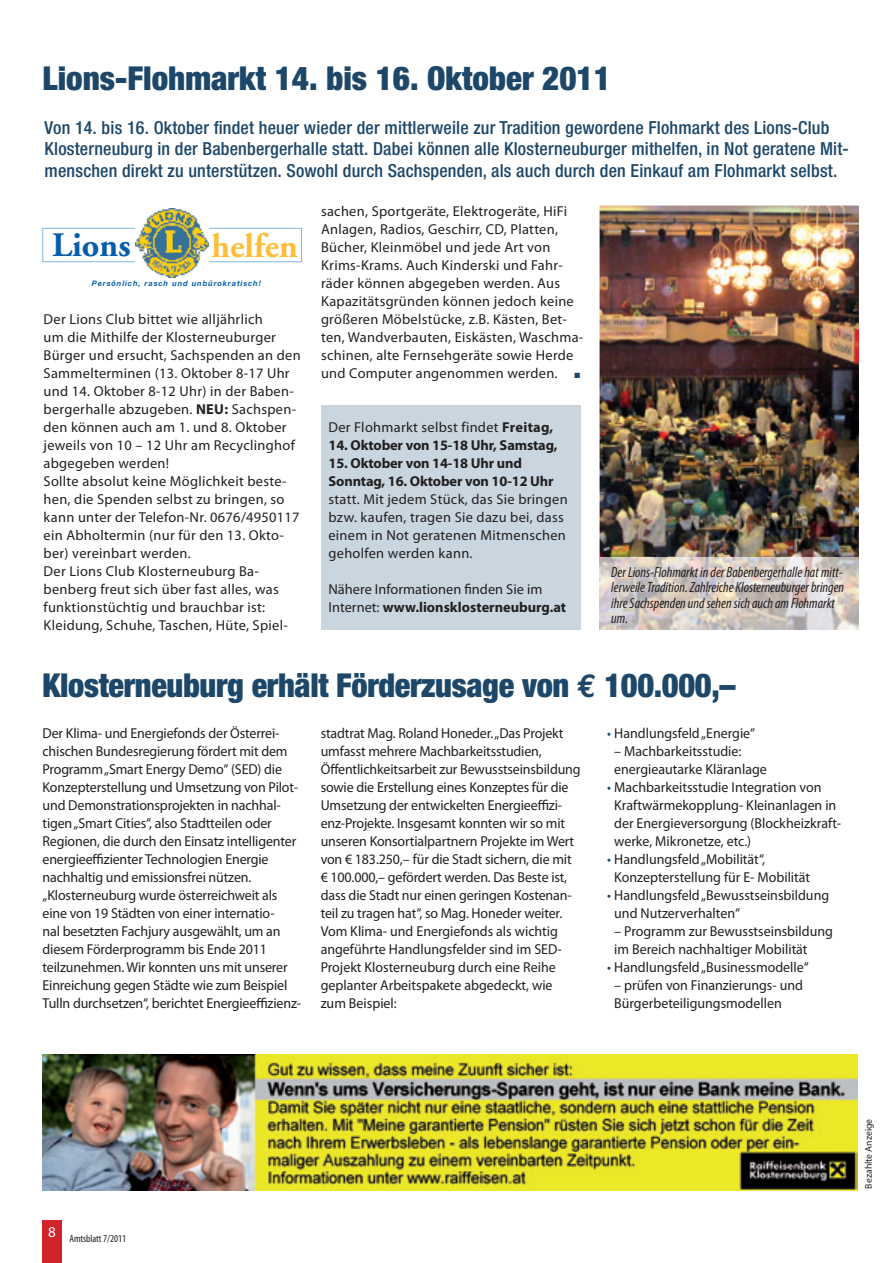
<style>
.page{position:relative;width:893px;height:1263px;background:#fff}
.page>*{position:absolute;margin:0;border:0;box-sizing:border-box;transform-origin:0 0}
.t1{font:700 34.2px "Adobe Garamond";color:#febd39}
.t2{font:700 34.2px "Adobe Garamond";color:#045dad}
.t3{font:900 condensed 33px "Helvetica Neue";letter-spacing:-.01em;color:#1d4769}
.t4{font:500 condensed 18px/21.6px "Helvetica Neue";letter-spacing:.01em;color:#1d4769}
.t5{font:15px "Myriad Pro";color:#fff}
.t6{font:italic condensed 14.7px/15.6px "Myriad Pro";color:#231f20}
.t7{font:14.4px/18px "Myriad Pro";color:#231f20}
.t8{font:14.4px/18px "Myriad Pro";letter-spacing:.02em;color:#231f20}
.t9{font:700 14.4px/18px "Myriad Pro";letter-spacing:-.01em;color:#231f20}
.t10{font:condensed 10.5px "Myriad Pro";color:#231f20}
.t11{font:9.75px "Myriad Pro";color:#231f20}
.t12{font:italic 700 7.65px "Helvetica Neue";letter-spacing:.11em;color:#045dad}
.s1{font-weight:700}
.s2{color:#1d4769}
.s3{font-family:"Euro Mono Std";font-weight:700;font-stretch:normal}
</style>
<div class="page">
<div style="left:42px;top:1220px;width:20px;height:43px;background:#d1232a"></div>
<img style="left:43px;top:1055px;width:815px;height:136px">
<div style="left:321px;top:405px;width:259px;height:224px;background:#c9d6df"></div>
<img style="left:600px;top:206px;width:259px;height:351px">
<img style="left:600px;top:557px;width:259px;height:72px">
<div style="left:43px;top:228px;width:259px;height:34px;border:1px solid #82b8e3"></div>
<img style="left:135px;top:208px;width:74px;height:69px">
<h2 class="t3" style="left:43px;top:58px;width:570px">Lions-Flohmarkt 14. bis 16. Oktober 2011</h2>
<p class="t4" style="left:45px;top:116px;width:806px">Von 14. bis 16. Oktober findet heuer wieder der mittlerweile zur Tradition gewordene Flohmarkt des Lions-Club<br>Klosterneuburg in der Babenbergerhalle statt. Dabei können alle Klosterneuburger mithelfen, in Not geratene Mit&shy;menschen direkt zu unterstützen. Sowohl durch Sachspenden, als auch durch den Einkauf am Flohmarkt selbst.</p>
<h1 class="t2" style="left:52px;top:227px;width:80px">Lions</h1>
<h1 class="t1" style="left:212px;top:228px;width:88px">helfen</h1>
<p class="t12" style="left:92px;top:279px;width:171px">Persönlich, rasch und unbürokratisch!</p>
<p class="t8" style="left:44px;top:310px;width:259px">Der Lions Club bittet wie alljährlich<br>um die Mithilfe der Klosterneuburger Bürger und ersucht, Sachspenden an den Sammelterminen (13. Oktober 8-17 Uhr und 14. Oktober 8-12 Uhr) in der Baben&shy;bergerhalle abzugeben. <span class="s1">NEU:</span> Sachspen&shy;den können auch am 1. und 8. Oktober jeweils von 10 – 12 Uhr am Recyclinghof abgegeben werden!<br>Sollte absolut keine Möglichkeit beste&shy;hen, die Spenden selbst zu bringen, so kann unter der Telefon-Nr. 0676/4950117 ein Abholtermin (nur für den 13. Okto&shy;ber) vereinbart werden.<br>Der Lions Club Klosterneuburg Ba&shy;benberg freut sich über fast alles, was funktionstüchtig und brauchbar ist:<br>Kleidung, Schuhe, Taschen, Hüte, Spiel-</p>
<p class="t8" style="left:321px;top:202px;width:264px">sachen, Sportgeräte, Elektrogeräte, HiFi Anlagen, Radios, Geschirr, CD, Platten, Bücher, Kleinmöbel und jede Art von Krims-Krams. Auch Kinderski und Fahr&shy;räder können abgegeben werden. Aus Kapazitätsgründen können jedoch keine größeren Möbelstücke, z.B. Kästen, Bet&shy;ten, Wandverbauten, Eiskästen, Waschma&shy;schinen, alte Fernsehgeräte sowie Herde und Computer angenommen werden. <span class="s2">■</span></p>
<p class="t8" style="left:328px;top:418px;width:226px">Der Flohmarkt selbst findet <span class="s1">Freitag,</span></p>
<p class="t9" style="left:328px;top:436px;width:231px">14. Oktober von 15-18 Uhr, Samstag,</p>
<p class="t9" style="left:328px;top:454px;width:227px">15. Oktober von 14-18 Uhr und<br>Sonntag, 16. Oktober von 10-12 Uhr</p>
<p class="t8" style="left:328px;top:490px;width:241px">statt. Mit jedem Stück, das Sie bringen bzw. kaufen, tragen Sie dazu bei, dass einem in Not geratenen Mitmenschen geholfen werden kann.</p>
<p class="t7" style="left:328px;top:580px;width:239px">Nähere Informationen finden Sie im<br>Internet: <span class="s1">www.lionsklosterneuburg.at</span></p>
<p class="t6" style="left:611px;top:564px;width:234px">Der Lions-Flohmarkt in der Babenbergerhalle hat mitt&shy;lerweile Tradition. Zahlreiche Klosterneuburger bringen ihre Sachspenden und sehen sich auch am Flohmarkt um.</p>
<h2 class="t3" style="left:43px;top:665px;width:695px">Klosterneuburg erhält Förderzusage von <span class="s3">€</span> 100.000,–</h2>
<p class="t7" style="left:43px;top:724px;width:260px">Der Klima- und Energiefonds der Österrei&shy;chischen Bundesregierung fördert mit dem Programm „Smart Energy Demo“ (SED) die Konzepterstellung und Umsetzung von Pilot&shy;und Demonstrationsprojekten in nachhal&shy;tigen „Smart Cities“, also Stadtteilen oder Regionen, die durch den Einsatz intelligenter energieeffizienter Technologien Energie nachhaltig und emissionsfrei nützen. „Klosterneuburg wurde österreichweit als eine von 19 Städten von einer internatio-<br>nal besetzten Fachjury ausgewählt, um an diesem Förderprogramm bis Ende 2011 teilzunehmen. Wir konnten uns mit unserer Einreichung gegen Städte wie zum Beispiel Tulln durchsetzen“, berichtet Energieeffizienz-</p>
<p class="t7" style="left:321px;top:724px;width:262px">stadtrat Mag. Roland Honeder. „Das Projekt umfasst mehrere Machbarkeitsstudien, Öffentlichkeitsarbeit zur Bewusstseinsbildung sowie die Erstellung eines Konzeptes für die Umsetzung der entwickelten Energieeffizi&shy;enz-Projekte. Insgesamt konnten wir so mit unseren Konsortialpartnern Projekte im Wert von € 183.250,– für die Stadt sichern, die mit € 100.000,– gefördert werden. Das Beste ist, dass die Stadt nur einen geringen Kostenan&shy;teil zu tragen hat“, so Mag. Honeder weiter.<br>Vom Klima- und Energiefonds als wichtig angeführte Handlungsfelder sind im SED-Projekt Klosterneuburg durch eine Reihe geplanter Arbeitspakete abgedeckt, wie zum Beispiel:</p>
<p class="t7" style="left:607px;top:724px;width:149px"><span class="s2">•</span> Handlungsfeld „Energie“</p>
<p class="t7" style="left:614px;top:742px;width:154px">– Machbarkeitsstudie: energieautarke Kläranlage</p>
<p class="t7" style="left:614px;top:778px;width:228px;text-indent:-7px"><span class="s2">•</span> Machbarkeitsstudie Integration von Kraftwärmekopplung- Kleinanlagen in der Energieversorgung (Blockheizkraft&shy;werke, Mikronetze, etc.)</p>
<p class="t7" style="left:614px;top:850px;width:197px;text-indent:-7px"><span class="s2">•</span> Handlungsfeld „Mobilität“,<br>Konzepterstellung für E- Mobilität</p>
<p class="t7" style="left:614px;top:886px;width:216px;text-indent:-7px"><span class="s2">•</span> Handlungsfeld „Bewusstseinsbildung und Nutzerverhalten“</p>
<p class="t7" style="left:614px;top:922px;width:220px">– Programm zur Bewusstseinsbildung im Bereich nachhaltiger Mobilität</p>
<p class="t7" style="left:607px;top:958px;width:203px"><span class="s2">•</span> Handlungsfeld „Businessmodelle“</p>
<p class="t7" style="left:614px;top:976px;width:190px">– prüfen von Finanzierungs- und<br>Bürgerbeteiligungsmodellen</p>
<p class="t5" style="left:48px;top:1223px;width:9px">8</p>
<p class="t10" style="left:70px;top:1232px;width:58px">Amtsblatt 7/2011</p>
<p class="t11" style="left:863px;top:1188px;width:71px;rotate:-90deg">Bezahlte Anzeige</p>
</div>
